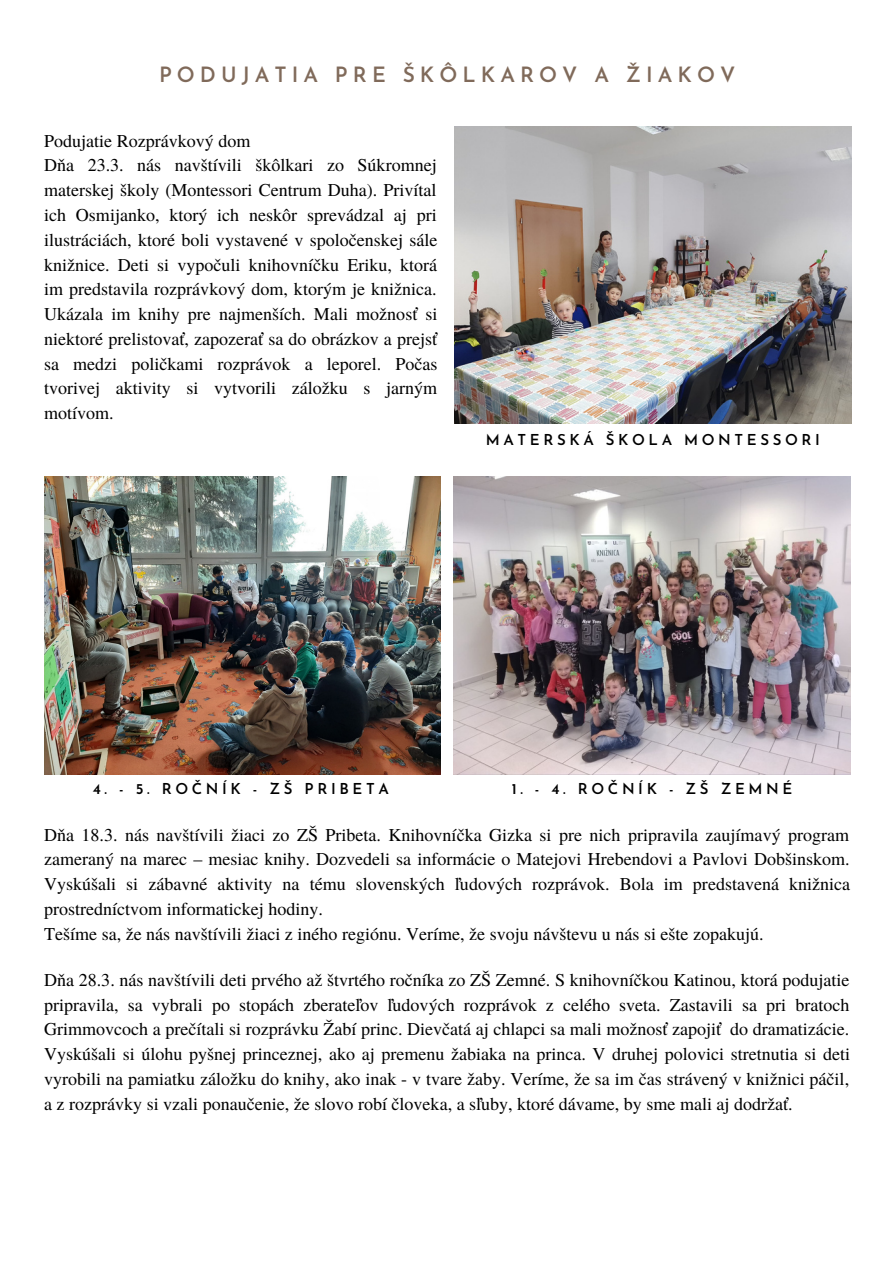
<style>
.page{position:relative;width:894px;height:1264px;background:#fff}
.page>*{position:absolute;margin:0;border:0;box-sizing:border-box;transform-origin:0 0}
.t1{font:600 21px "Josefin Sans";letter-spacing:.24em;color:#806a5a}
.t2{font:18px/24.8px "Te X Gyre Termes";color:#000}
.t3{font:600 15px "Josefin Sans";letter-spacing:.24em;color:#000}
</style>
<div class="page">
<img style="left:44px;top:476px;width:396px;height:298px">
<img style="left:453px;top:476px;width:397px;height:298px">
<img style="left:454px;top:126px;width:397px;height:298px">
<p class="t1" style="left:159px;top:66px;width:577px">PODUJATIA PRE ŠKÔLKAROV A ŽIAKOV</p>
<p class="t2" style="left:44px;top:127px;width:395px">Podujatie Rozprávkový dom<br>Dňa 23.3. nás navštívili škôlkari zo Súkromnej materskej školy (Montessori Centrum Duha). Privítal ich Osmijanko, ktorý ich neskôr sprevádzal aj pri ilustráciách, ktoré boli vystavené v spoločenskej sále knižnice. Deti si vypočuli knihovníčku Eriku, ktorá im predstavila rozprávkový dom, ktorým je knižnica.<br>Ukázala im knihy pre najmenších. Mali možnosť si niektoré prelistovať, zapozerať sa do obrázkov a prejsť sa medzi poličkami rozprávok a leporel. Počas tvorivej aktivity si vytvorili záložku s jarným motívom.</p>
<p class="t3" style="left:485px;top:434px;width:335px">MATERSKÁ ŠKOLA MONTESSORI</p>
<p class="t3" style="left:93px;top:782px;width:297px">4. - 5. ROČNÍK - ZŠ PRIBETA</p>
<p class="t3" style="left:511px;top:782px;width:282px">1. - 4. ROČNÍK - ZŠ ZEMNÉ</p>
<p class="t2" style="left:44px;top:821px;width:807px">Dňa 18.3. nás navštívili žiaci zo ZŠ Pribeta. Knihovníčka Gizka si pre nich pripravila zaujímavý program zameraný na marec – mesiac knihy. Dozvedeli sa informácie o Matejovi Hrebendovi a Pavlovi Dobšinskom.<br>Vyskúšali si zábavné aktivity na tému slovenských ľudových rozprávok. Bola im predstavená knižnica prostredníctvom informatickej hodiny.<br>Tešíme sa, že nás navštívili žiaci z iného regiónu. Veríme, že svoju návštevu u nás si ešte zopakujú.</p>
<p class="t2" style="left:44px;top:966px;width:807px;text-align:justify">Dňa 28.3. nás navštívili deti prvého až štvrtého ročníka zo ZŠ Zemné. S knihovníčkou Katinou, ktorá podujatie pripravila, sa vybrali po stopách zberateľov ľudových rozprávok z celého sveta. Zastavili sa pri bratoch Grimmovcoch a prečítali si rozprávku Žabí princ. Dievčatá aj chlapci sa mali možnosť zapojiť do dramatizácie.<br>Vyskúšali si úlohu pyšnej princeznej, ako aj premenu žabiaka na princa. V druhej polovici stretnutia si deti vyrobili na pamiatku záložku do knihy, ako inak - v tvare žaby. Veríme, že sa im čas strávený v knižnici páčil, a z rozprávky si vzali ponaučenie, že slovo robí človeka, a sľuby, ktoré dávame, by sme mali aj dodržať.</p>
</div>
